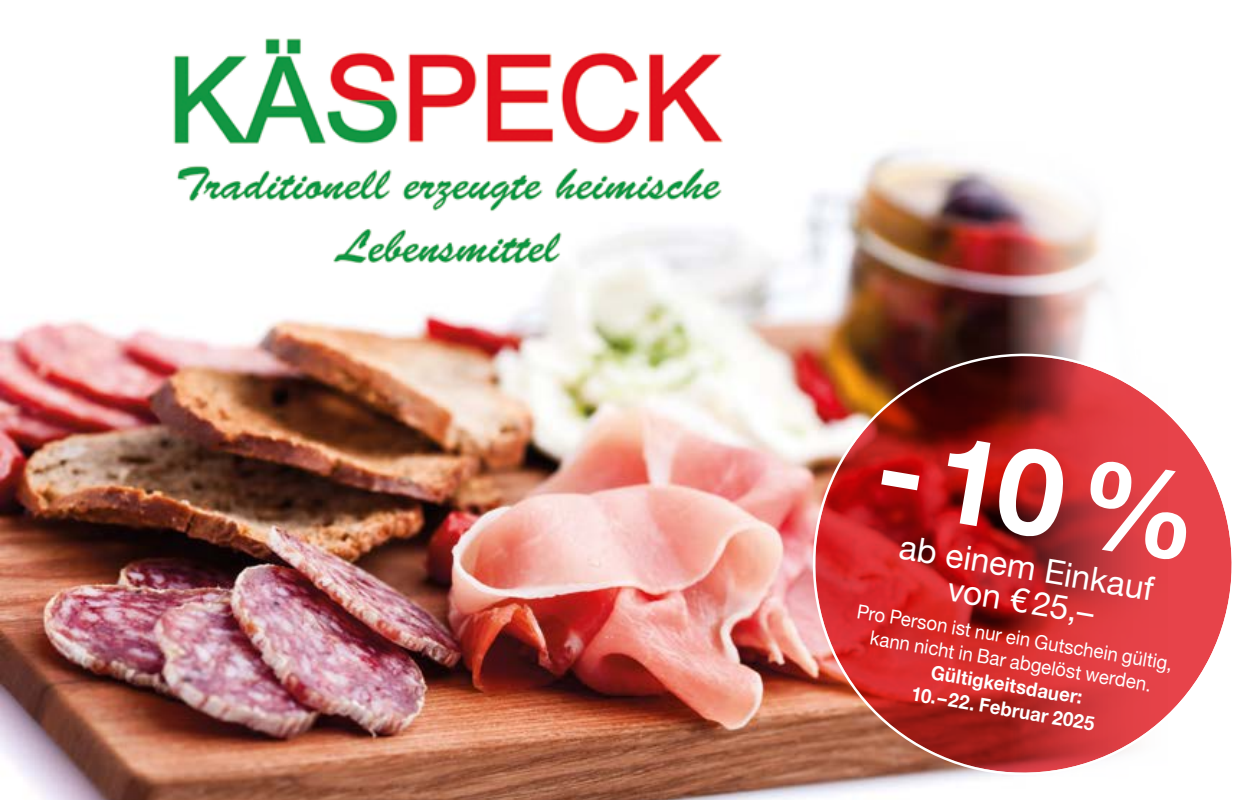
<style>
.page{position:relative;width:1259px;height:800px;background:#fff}
.page>*{position:absolute;margin:0;border:0;box-sizing:border-box;transform-origin:0 0}
.t1{font:700 120.6px "Helvetica Neue";color:#fff}
.t2{font:33.3px/33.3px "Helvetica Neue";color:#fff;text-align:center}
.t3{font:19.5px/24px "Helvetica Neue";color:#fff;text-align:center;scale:.95 1}
.t4{font:700 19.5px/24px "Helvetica Neue";color:#fff;text-align:center;scale:.95 1}
</style>
<div class="page">
<img style="left:0;top:150px;width:1110px;height:649px">
<img style="left:169px;top:38px;width:558px;height:228px">
<img style="left:781px;top:322px;width:451px;height:477px">
<h1 class="t1" style="left:892px;top:373px;width:326px;rotate:9deg">-10%</h1>
<h2 class="t2" style="left:901px;top:532px;width:259px;rotate:9deg">ab einem Einkauf von €25,–</h2>
<p class="t3" style="left:859px;top:598px;width:338px;rotate:10deg">Pro Person ist nur ein Gutschein gültig, kann nicht in Bar abgelöst werden.</p>
<p class="t4" style="left:918px;top:657px;width:197px;rotate:10deg">Gültigkeitsdauer:<br>10.–22. Februar 2025</p>
</div>
